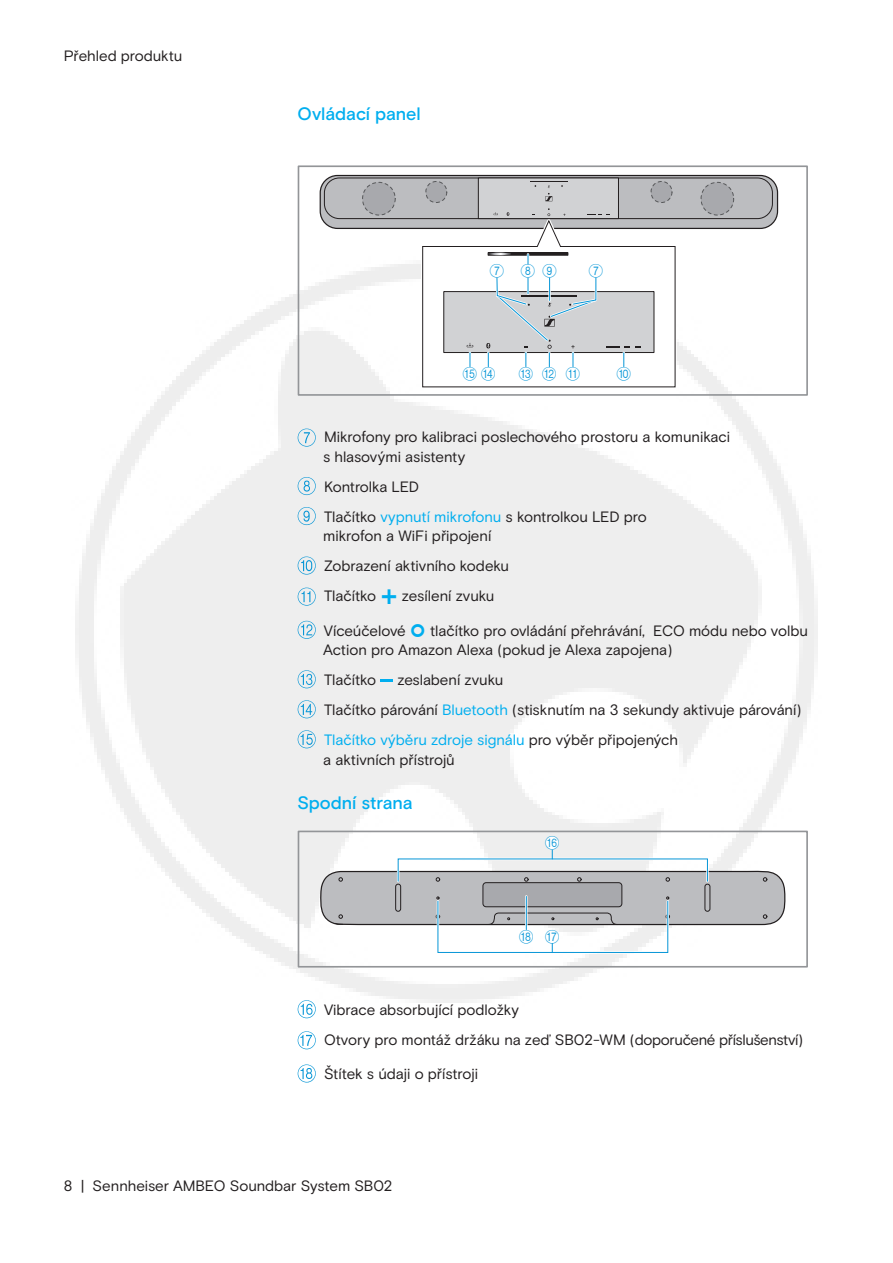
<style>
.page{position:relative;width:893px;height:1263px;background:#fff}
.page>*{position:absolute;margin:0;border:0;box-sizing:border-box;transform-origin:0 0}
.t1{font:500 18px "EPOS Basis";letter-spacing:-.005em;color:#00aeef}
.t2{font:15px/30px "EPOS Basis";letter-spacing:-.005em;color:#231f20}
.t3{font:14.85px "Roundnw";color:#0696d7}
.s1{color:#00aeef}
</style>
<div class="page">
<img style="left:75px;top:256px;width:743px;height:747px">
<div style="left:298px;top:165px;width:510px;height:231px;border:2px solid #939598"></div>
<div style="left:320px;top:175px;width:457px;height:53px;background:#bcbdc0;border-radius:17px"></div>
<div style="left:320px;top:175px;width:458px;height:54px;border:1px solid #231f20;border-radius:17px"></div>
<svg style="left:700px;top:182px;width:34px;height:33px"></svg>
<svg style="left:362px;top:182px;width:34px;height:33px"></svg>
<div style="left:324px;top:178px;width:449px;height:41px;border:1px solid #231f20;border-radius:15px"></div>
<div style="left:478px;top:178px;width:141px;height:41px;background:#d1d2d4"></div>
<svg style="left:421px;top:181px;width:256px;height:207px"></svg>
<div style="left:589px;top:264px;width:13px;height:13px;background:#fff;border-radius:50%"></div>
<svg style="left:298px;top:429px;width:18px;height:18px"></svg>
<svg style="left:298px;top:477px;width:18px;height:18px"></svg>
<svg style="left:298px;top:507px;width:18px;height:18px"></svg>
<svg style="left:298px;top:556px;width:18px;height:19px"></svg>
<svg style="left:298px;top:588px;width:18px;height:18px"></svg>
<svg style="left:298px;top:621px;width:18px;height:18px"></svg>
<svg style="left:298px;top:670px;width:18px;height:18px"></svg>
<svg style="left:380px;top:680px;width:13px;height:2px"></svg>
<svg style="left:298px;top:700px;width:18px;height:18px"></svg>
<svg style="left:298px;top:730px;width:18px;height:18px"></svg>
<div style="left:298px;top:831px;width:510px;height:136px;border:2px solid #939598"></div>
<svg style="left:319px;top:870px;width:468px;height:56px;background:#b4b4b7"></svg>
<div style="left:483px;top:883px;width:139px;height:24px;background:#a8a9ad;border-radius:3px"></div>
<div style="left:482px;top:882px;width:140px;height:25px;border:1px solid #231f20;border-radius:3px"></div>
<hr style="left:525px;top:896px;width:3px;height:33px;background:#fff">
<hr style="left:526px;top:896px;width:1px;height:33px;background:#0696d7">
<div style="left:520px;top:930px;width:13px;height:13px;background:#fff;border-radius:50%"></div>
<div style="left:397px;top:858px;width:312px;height:24px;border:2px solid #fff"></div>
<div style="left:546px;top:836px;width:13px;height:14px;background:#fff;border-radius:50%"></div>
<div style="left:437px;top:900px;width:232px;height:54px;border:2px solid #fff"></div>
<div style="left:437px;top:901px;width:231px;height:52px;border:1px solid #0696d7"></div>
<div style="left:546px;top:930px;width:13px;height:13px;background:#fff;border-radius:50%"></div>
<svg style="left:298px;top:1000px;width:18px;height:18px"></svg>
<svg style="left:298px;top:1031px;width:18px;height:18px"></svg>
<svg style="left:298px;top:1064px;width:18px;height:18px"></svg>
<svg style="left:382px;top:590px;width:14px;height:14px"></svg>
<svg style="left:411px;top:624px;width:13px;height:13px"></svg>
<p class="t2" style="left:64px;top:41px;width:120px">Přehled produktu</p>
<p class="t1" style="left:298px;top:104px;width:125px">Ovládací panel</p>
<p class="t3" style="left:489px;top:263px;width:16px">7</p>
<p class="t3" style="left:588px;top:263px;width:16px">7</p>
<p class="t3" style="left:521px;top:263px;width:38px">8 9</p>
<p class="t3" style="left:463px;top:366px;width:35px">ED</p>
<p class="t3" style="left:518px;top:366px;width:63px">CBA</p>
<p class="t3" style="left:616px;top:366px;width:16px">0</p>
<p class="t2" style="left:323px;top:428px;width:408px;line-height:19.5px">Mikrofony pro kalibraci poslechového prostoru a komunikaci s hlasovými asistenty</p>
<p class="t2" style="left:324px;top:472px;width:324px">Kontrolka LED<br>Tlačítko <span class="s1">vypnutí mikrofonu</span> s kontrolkou LED pro</p>
<p class="t2" style="left:323px;top:521px;width:187px">mikrofon a WiFi připojení<br>Zobrazení aktivního kodeku<br>Tlačítko</p>
<p class="t2" style="left:402px;top:581px;width:94px">zesílení zvuku</p>
<p class="t2" style="left:324px;top:616px;width:83px">Víceúčelové</p>
<p class="t2" style="left:323px;top:621px;width:486px;line-height:19.5px;text-indent:107px">tlačítko pro ovládání přehrávání, ECO módu nebo volbu<br>Action pro Amazon Alexa (pokud je Alexa zapojena)</p>
<p class="t2" style="left:324px;top:665px;width:54px">Tlačítko</p>
<p class="t2" style="left:324px;top:665px;width:479px;text-indent:73px">zeslabení zvuku<br>Tlačítko párování <span class="s1">Bluetooth</span> (stisknutím na 3 sekundy aktivuje párování)<br><span class="s1">Tlačítko výběru zdroje signálu</span> pro výběr připojených</p>
<p class="t2" style="left:323px;top:745px;width:133px">a aktivních přístrojů</p>
<p class="t1" style="left:298px;top:792px;width:117px">Spodní strana</p>
<p class="t3" style="left:545px;top:835px;width:16px">F</p>
<p class="t3" style="left:519px;top:929px;width:16px">H</p>
<p class="t3" style="left:545px;top:929px;width:16px">G</p>
<p class="t2" style="left:324px;top:995px;width:481px">Vibrace absorbující podložky<br>Otvory pro montáž držáku na zeď SB02-WM (doporučené příslušenství)</p>
<p class="t2" style="left:324px;top:1059px;width:156px">Štítek s údaji o přístroji</p>
<p class="t2" style="left:64px;top:1171px;width:330px">8 | Sennheiser AMBEO Soundbar System SB02</p>
</div>
